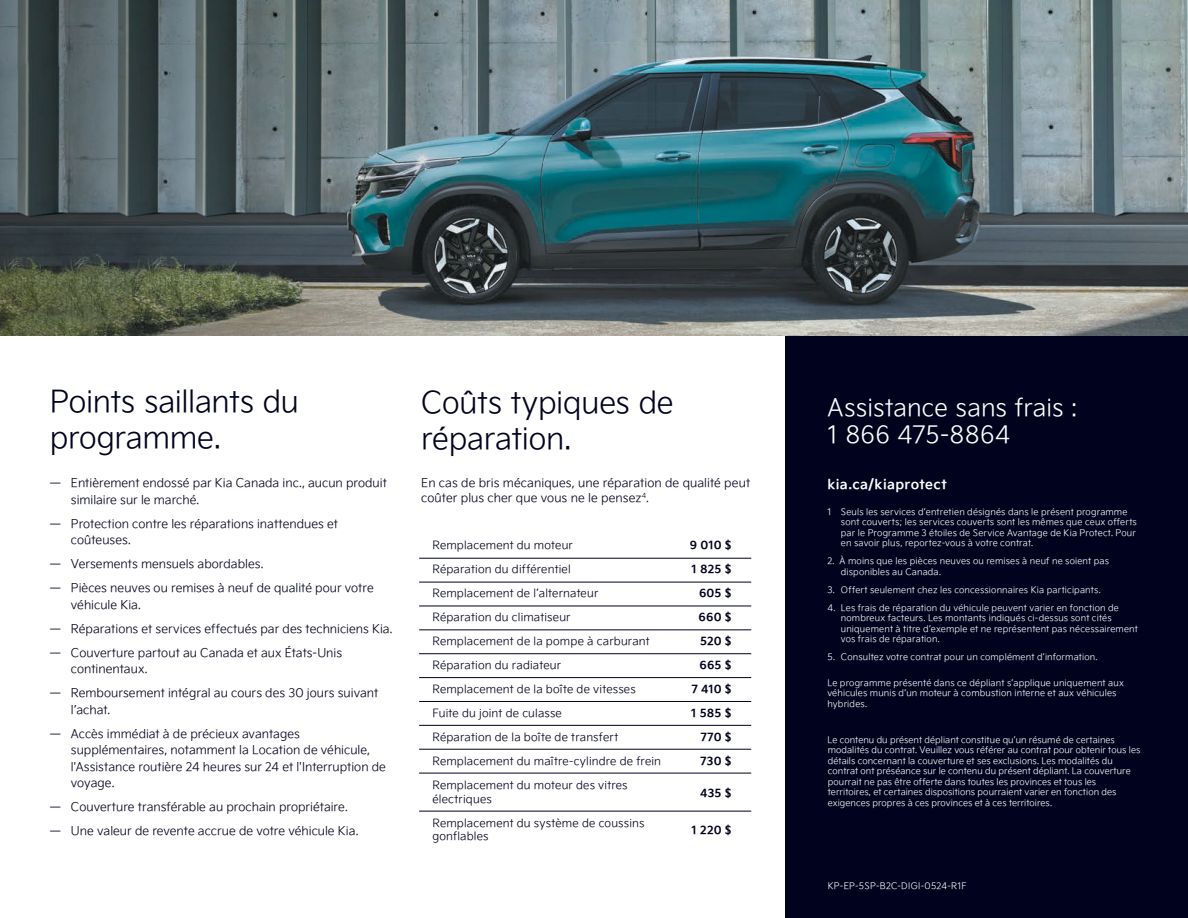
<style>
.page{position:relative;width:1188px;height:918px;background:#fff}
.page>*{position:absolute;margin:0;border:0;box-sizing:border-box;transform-origin:0 0}
.t1{font:30px/36px "Kia Signature OTF Light";letter-spacing:-.005em;color:#00021e}
.t2{font:24px/27px "Kia Signature OTF Light";letter-spacing:.01em;color:#fff}
.t3{font:13.5px "Kia Signature OTF Bold";letter-spacing:.03em;color:#fff}
.t4{font:12px/16.5px "Kia Signature OTF Light";letter-spacing:.005em;color:#00021e}
.t5{font:11.25px/24px "Kia Signature OTF Light";letter-spacing:.015em;color:#00021e}
.t6{font:11.25px/24px "Kia Signature OTF Bold";letter-spacing:.01em;color:#00021e;text-align:right}
.t7{font:9px/10.5px "Kia Signature OTF Light";letter-spacing:.015em;color:#fff}
</style>
<div class="page">
<div style="left:785px;top:0;width:403px;height:918px;background:#00021e"></div>
<img style="left:0;top:0;width:1188px;height:335px">
<hr style="left:419px;top:558px;width:332px;height:1px;background:#00021e">
<hr style="left:419px;top:582px;width:332px;height:1px;background:#00021e">
<hr style="left:419px;top:606px;width:332px;height:1px;background:#00021e">
<hr style="left:419px;top:630px;width:332px;height:1px;background:#00021e">
<hr style="left:419px;top:653px;width:332px;height:1px;background:#00021e">
<hr style="left:419px;top:677px;width:332px;height:1px;background:#00021e">
<hr style="left:419px;top:701px;width:332px;height:1px;background:#00021e">
<hr style="left:419px;top:725px;width:332px;height:1px;background:#00021e">
<hr style="left:419px;top:749px;width:332px;height:1px;background:#00021e">
<hr style="left:419px;top:773px;width:332px;height:1px;background:#00021e">
<hr style="left:419px;top:811px;width:332px;height:1px;background:#00021e">
<h1 class="t1" style="left:50px;top:382px;width:251px">Points saillants du programme.</h1>
<h3 class="t4" style="left:71px;top:474px;width:317px;text-indent:-21px">— Enti썟rement endoss썗 par Kia Canada inc., aucun produit similaire sur le march썗.</h3>
<h3 class="t4" style="left:71px;top:515px;width:268px;text-indent:-21px">— Protection contre les r썗parations inattendues et co쏕teuses.</h3>
<h3 class="t4" style="left:50px;top:555px;width:215px">— Versements mensuels abordables.</h3>
<h3 class="t4" style="left:71px;top:579px;width:304px;text-indent:-21px">— Pi썟ces neuves ou remises 쌽 neuf de qualit썗 pour votre v썗hicule Kia.</h3>
<h3 class="t4" style="left:50px;top:620px;width:344px">— R썗parations et services effectu썗s par des techniciens Kia.</h3>
<h3 class="t4" style="left:71px;top:644px;width:273px;text-indent:-21px">— Couverture partout au Canada et aux 쉩tats-Unis continentaux.</h3>
<h3 class="t4" style="left:71px;top:684px;width:309px;text-indent:-21px">— Remboursement int썗gral au cours des 30 jours suivant l’achat.</h3>
<h3 class="t4" style="left:71px;top:725px;width:317px;text-indent:-21px">— Acc썟s imm썗diat 쌽 de pr썗cieux avantages suppl썗mentaires, notamment la Location de v썗hicule, l'Assistance routi썟re 24 heures sur 24 et l'Interruption de voyage.</h3>
<h3 class="t4" style="left:50px;top:798px;width:299px">— Couverture transf썗rable au prochain propri썗taire.</h3>
<h3 class="t4" style="left:50px;top:822px;width:310px">— Une valeur de revente accrue de votre v썗hicule Kia.</h3>
<h1 class="t1" style="left:421px;top:383px;width:254px">Co쏕ts typiques de r썗paration.</h1>
<h3 class="t4" style="left:421px;top:475px;width:331px;line-height:15px">En cas de bris m썗caniques, une r썗paration de qualit썗 peut co쏕ter plus cher que vous ne le pensez<sup>4</sup>.</h3>
<p class="t5" style="left:432px;top:533px;width:230px">Remplacement du moteur<br>R썗paration du diff썗rentiel<br>Remplacement de l’alternateur<br>R썗paration du climatiseur<br>Remplacement de la pompe 쌽 carburant<br>R썗paration du radiateur<br>Remplacement de la bo쎂te de vitesses<br>Fuite du joint de culasse<br>R썗paration de la bo쎂te de transfert<br>Remplacement du ma쎂tre-cylindre de frein<br>Remplacement du moteur des vitres</p>
<p class="t5" style="left:432px;top:786px;width:213px">썗lectriques<br>Remplacement du syst썟me de coussins</p>
<p class="t5" style="left:432px;top:824px;width:58px">gonflables</p>
<p class="t6" style="left:690px;top:533px;width:43px">9 010 $<br>1 825 $<br>605 $<br>660 $<br>520 $<br>665 $<br>7 410 $<br>1 585 $<br>770 $<br>730 $</p>
<p class="t6" style="left:700px;top:780px;width:33px">435 $</p>
<p class="t6" style="left:692px;top:818px;width:41px">1 220 $</p>
<h2 class="t2" style="left:827px;top:392px;width:252px">Assistance sans frais :<br>1 866 475-8864</h2>
<h3 class="t3" style="left:827px;top:474px;width:121px">kia.ca/kiaprotect</h3>
<p class="t7" style="left:841px;top:506px;width:298px;text-indent:-14px">1 Seuls les services d’entretien d썗sign썗s dans le pr썗sent programme sont couverts; les services couverts sont les m썛mes que ceux offerts par le Programme 3 썗toiles de Service Avantage de Kia Protect. Pour en savoir plus, reportez-vous 쌽 votre contrat.</p>
<p class="t7" style="left:841px;top:555px;width:270px;text-indent:-14px">2. 쉅 moins que les pi썟ces neuves ou remises 쌽 neuf ne soient pas disponibles au Canada.</p>
<p class="t7" style="left:827px;top:584px;width:275px">3. Offert seulement chez les concessionnaires Kia participants.</p>
<p class="t7" style="left:841px;top:602px;width:299px;text-indent:-14px">4. Les frais de r썗paration du v썗hicule peuvent varier en fonction de nombreux facteurs. Les montants indiqu썗s ci-dessus sont cit썗s uniquement 쌽 titre d’exemple et ne repr썗sentent pas n썗cessairement vos frais de r썗paration.</p>
<p class="t7" style="left:827px;top:651px;width:272px">5. Consultez votre contrat pour un compl썗ment d’information.</p>
<p class="t7" style="left:827px;top:677px;width:298px">Le programme pr썗sent썗 dans ce d썗pliant s’applique uniquement aux v썗hicules munis d’un moteur 쌽 combustion interne et aux v썗hicules hybrides.</p>
<p class="t7" style="left:827px;top:734px;width:314px">Le contenu du pr썗sent d썗pliant constitue qu’un r썗sum썗 de certaines modalit썗s du contrat. Veuillez vous r썗f썗rer au contrat pour obtenir tous les d썗tails concernant la couverture et ses exclusions. Les modalit썗s du contrat ont pr썗s썗ance sur le contenu du pr썗sent d썗pliant. La couverture pourrait ne pas 썛tre offerte dans toutes les provinces et tous les territoires, et certaines dispositions pourraient varier en fonction des exigences propres 쌽 ces provinces et 쌽 ces territoires.</p>
<p class="t7" style="left:828px;top:880px;width:141px">KP-EP-5SP-B2C-DIGI-0524-R1F</p>
</div>
